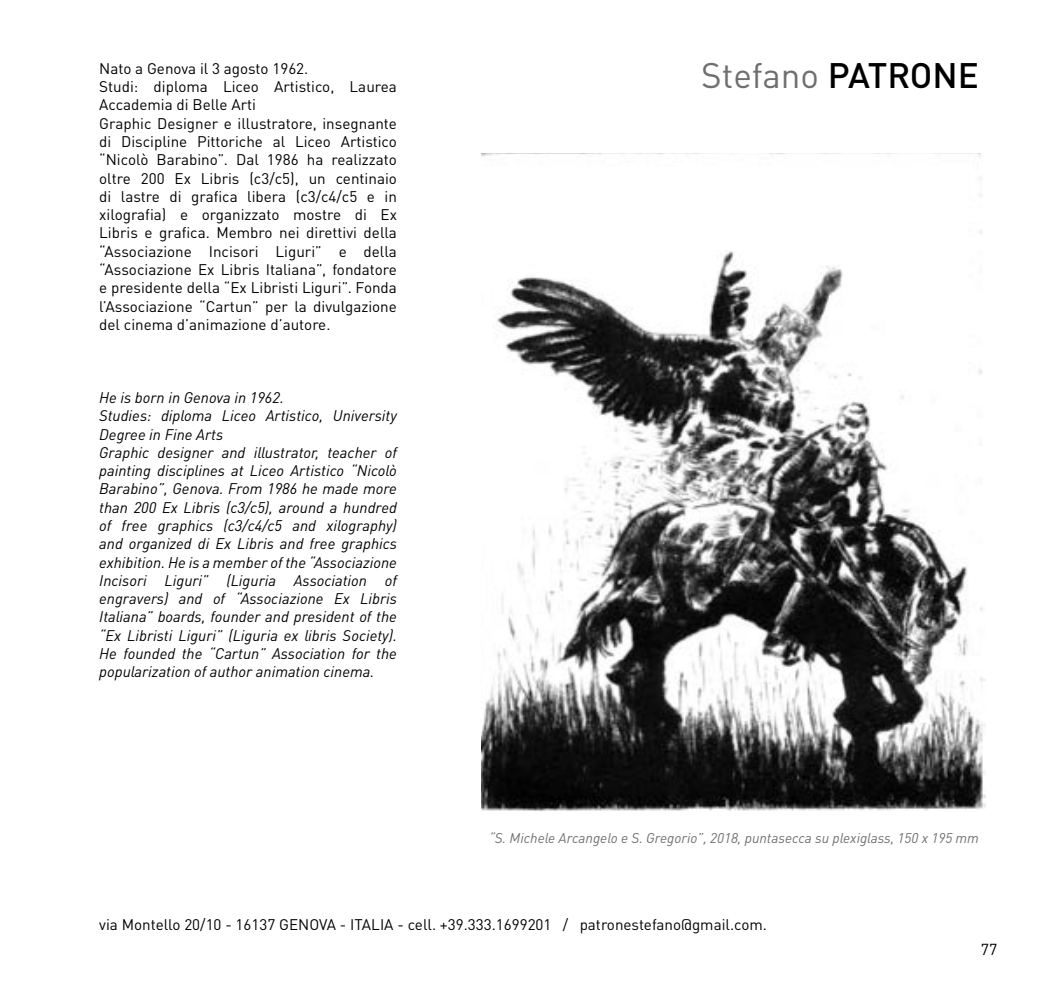
<style>
.page{position:relative;width:1042px;height:993px;background:#fff}
.page>*{position:absolute;margin:0;border:0;box-sizing:border-box;transform-origin:0 0}
.t1{font:35px "DIN Pro";color:#706f6f}
.t2{font:15.75px "DIN Pro";color:#000}
.t3{font:italic 15.22px/18.2px "DIN Pro";color:#000}
.t4{font:15.22px/18.2px "DIN Pro";color:#000}
.t5{font:15.22px "DIN Pro";color:#000}
.t6{font:italic 14px "DIN Pro";color:#706f6f}
.s1{font-weight:500;color:#000}
</style>
<div class="page">
<img style="left:481px;top:154px;width:505px;height:657px">
<p class="t4" style="left:99px;top:58px;width:299px">Nato a Genova il 3 agosto 1962.<br>Studi: diploma Liceo Artistico, Laurea Accademia di Belle Arti<br>Graphic Designer e illustratore, insegnante di Discipline Pittoriche al Liceo Artistico “Nicolò Barabino”. Dal 1986 ha realizzato oltre 200 Ex Libris (c3/c5), un centinaio di lastre di grafica libera (c3/c4/c5 e in xilografia) e organizzato mostre di Ex Libris e grafica. Membro nei direttivi della “Associazione Incisori Liguri” e della “Associazione Ex Libris Italiana”, fondatore e presidente della “Ex Libristi Liguri”. Fonda l’Associazione “Cartun” per la divulgazione del cinema d’animazione d’autore.</p>
<p class="t3" style="left:99px;top:387px;width:299px">He is born in Genova in 1962.<br>Studies: diploma Liceo Artistico, University Degree in Fine Arts<br>Graphic designer and illustrator, teacher of painting disciplines at Liceo Artistico “Nicolò Barabino”, Genova. From 1986 he made more than 200 Ex Libris (c3/c5), around a hundred of free graphics (c3/c4/c5 and xilography) and organized di Ex Libris and free graphics exhibition. He is a member of the “Associazione Incisori Liguri” (Liguria Association of engravers) and of “Associazione Ex Libris Italiana” boards, founder and president of the “Ex Libristi Liguri” (Liguria ex libris Society).<br>He founded the “Cartun” Association for the popularization of author animation cinema.</p>
<h1 class="t1" style="left:701px;top:48px;width:279px">Stefano <span class="s1">PATRONE</span></h1>
<p class="t6" style="left:489px;top:826px;width:491px">“S. Michele Arcangelo e S. Gregorio”, 2018, puntasecca su plexiglass, 150 x 195 mm</p>
<p class="t5" style="left:99px;top:914px;width:669px">via Montello 20/10 - 16137 GENOVA - ITALIA - cell. +39.333.1699201 / patronestefano@gmail.com.</p>
<p class="t2" style="left:981px;top:936px;width:18px">77</p>
</div>
